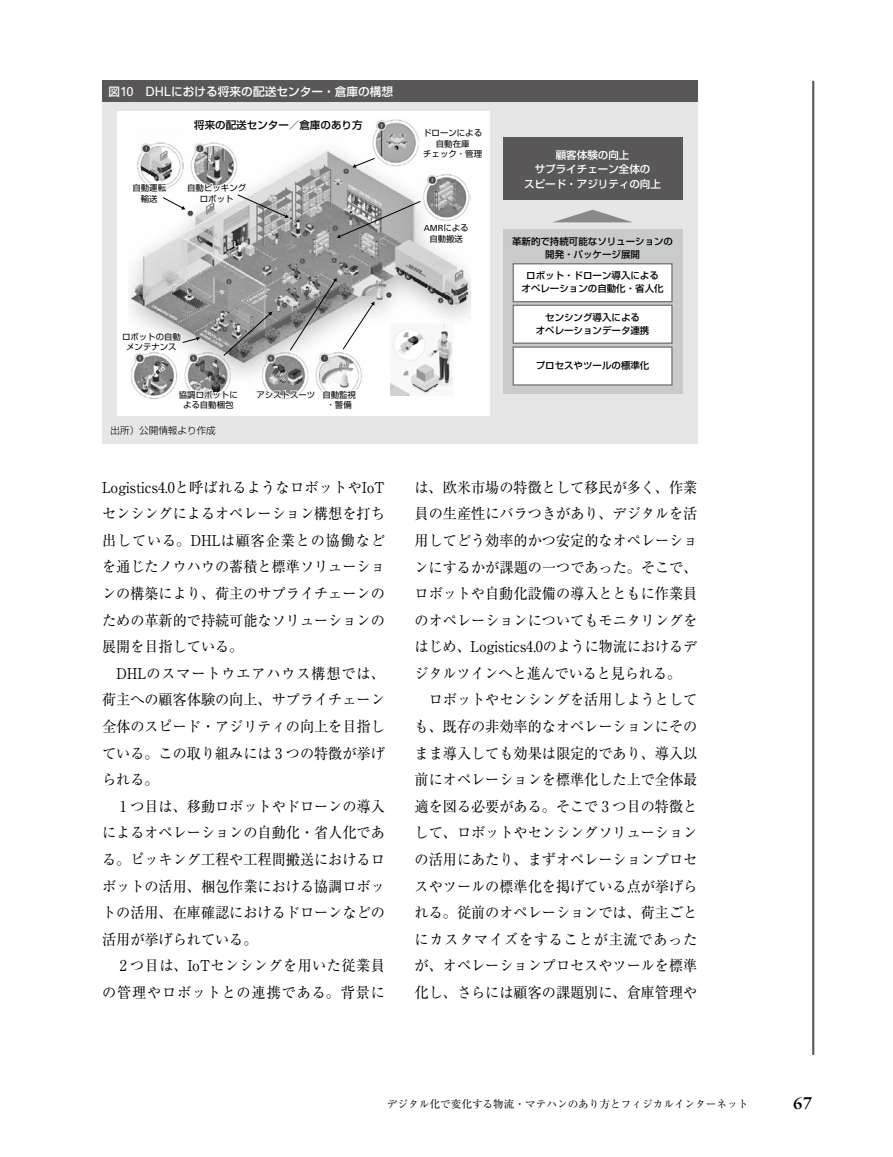
<style>
.page{position:relative;width:893px;height:1157px;background:#fff}
.page>*{position:absolute;margin:0;border:0;box-sizing:border-box;transform-origin:0 0}
.t1{font:700 16.95px "Sabon LT Std";color:#000}
.t2{font:14.85px/26.5px "Ryumin Pr 6 N";color:#000;text-align:justify;scale:.95 1}
.t3{font:14.85px/26.5px "Ryumin Pr 6 N";letter-spacing:.045em;color:#000;text-align:right;scale:.95 1}
.t4{font:500 11.7px "Shin Go Pr 6 N";color:#fff}
.t5{font:10.65px "Ryumin Pr 6 N";color:#000}
.t6{font:500 10.5px/14.7px "Shin Go Pr 6 N";color:#fff;text-align:center}
.t7{font:500 10.5px "Shin Go Pr 6 N";color:#000}
.t8{font:300 9.6px "Shin Go Pr 6 N";color:#000}
.t9{font:500 9.45px/12.6px "Shin Go Pr 6 N";color:#000;text-align:center}
.t10{font:8.4px/10.5px "Shin Go Pr 6 N";color:#000;text-align:center}
.t11{font:8.4px "Univers LT Std";color:#000}
.s1{font-family:"Univers LT Std";font-weight:400;font-size:12.9px}
.s2{font-family:"Shin Go Pr 6 N"}
</style>
<div class="page">
<hr style="left:812px;top:81px;width:2px;height:973px;background:#595757">
<div style="left:102px;top:81px;width:595px;height:21px;background:#595757"></div>
<div style="left:102px;top:102px;width:595px;height:341px;background:#e6e6e6"></div>
<div style="left:117px;top:112px;width:373px;height:304px;background:#fff"></div>
<div style="left:503px;top:229px;width:179px;height:165px;background:#c9caca"></div>
<div style="left:503px;top:137px;width:179px;height:62px;background:#595757"></div>
<svg style="left:554px;top:210px;width:77px;height:12px"></svg>
<div style="left:513px;top:264px;width:159px;height:38px;background:#fff"></div>
<div style="left:513px;top:263px;width:160px;height:39px;border:1px solid #727171"></div>
<div style="left:513px;top:305px;width:159px;height:38px;background:#fff"></div>
<div style="left:513px;top:305px;width:160px;height:39px;border:1px solid #727171"></div>
<div style="left:513px;top:347px;width:159px;height:38px;background:#fff"></div>
<div style="left:513px;top:346px;width:160px;height:39px;border:1px solid #727171"></div>
<img style="left:128px;top:119px;width:342px;height:280px">
<img style="left:390px;top:323px;width:62px;height:72px">
<svg style="left:422px;top:123px;width:48px;height:37px"></svg>
<svg style="left:322px;top:374px;width:35px;height:26px"></svg>
<svg style="left:178px;top:385px;width:60px;height:15px"></svg>
<svg style="left:255px;top:389px;width:61px;height:11px"></svg>
<svg style="left:132px;top:168px;width:157px;height:50px"></svg>
<svg style="left:128px;top:316px;width:72px;height:37px"></svg>
<svg style="left:223px;top:312px;width:49px;height:44px;background:#888"></svg>
<svg style="left:290px;top:278px;width:47px;height:73px"></svg>
<svg style="left:343px;top:301px;width:31px;height:49px"></svg>
<svg style="left:352px;top:158px;width:23px;height:10px"></svg>
<svg style="left:337px;top:201px;width:132px;height:55px"></svg>
<p class="t4" style="left:108px;top:82px;width:286px">図<span class="s1">10 DHL</span>における将来の配送センター・倉庫の構想</p>
<p class="t7" style="left:194px;top:116px;width:170px">将来の配送センター／倉庫のあり方</p>
<p class="t10" style="left:132px;top:182px;width:35px">自動運転輸送</p>
<p class="t10" style="left:187px;top:182px;width:60px">自動ピッキングロボット</p>
<p class="t10" style="left:122px;top:331px;width:60px">ロボットの自動メンテナンス</p>
<p class="t10" style="left:179px;top:388px;width:60px">協調ロボットによる自動梱包</p>
<p class="t8" style="left:111px;top:422px;width:107px">出所）公開情報より作成</p>
<p class="t10" style="left:256px;top:388px;width:60px">アシストスーツ</p>
<p class="t10" style="left:322px;top:388px;width:35px">自動監視・警備</p>
<p class="t2" style="left:102px;top:473px;width:299px">Logistics4.0と呼ばれるようなロボットやIoTセンシングによるオペレーション構想を打ち出している。DHLは顧客企業との協働などを通じたノウハウの蓄積と標準ソリューションの構築により、荷主のサプライチェーンのための革新的で持続可能なソリューションの展開を目指している。</p>
<p class="t2" style="left:102px;top:659px;width:299px;text-indent:14px">DHLのスマートウエアハウス構想では、荷主への顧客体験の向上、サプライチェーン全体のスピード・アジリティの向上を目指している。この取り組みには 3 つの特徴が挙げられる。</p>
<p class="t2" style="left:102px;top:792px;width:299px;text-indent:18px">1 つ目は、移動ロボットやドローンの導入によるオペレーションの自動化・省人化である。ピッキング工程や工程間搬送におけるロボットの活用、梱包作業における協調ロボットの活用、在庫確認におけるドローンなどの活用が挙げられている。</p>
<p class="t3" style="left:102px;top:951px;width:299px">2 つ目は、IoTセンシングを用いた従業員の管理やロボットとの連携である。背景に</p>
<p class="t10" style="left:423px;top:127px;width:60px">ドローンによる自動在庫<br>チェック・管理</p>
<p class="t11" style="left:424px;top:223px;width:46px">AMR<span class="s2">による</span></p>
<p class="t10" style="left:429px;top:232px;width:35px">自動搬送</p>
<p class="t6" style="left:524px;top:147px;width:138px">顧客体験の向上<br>サプライチェーン全体の<br>スピード・アジリティの向上</p>
<p class="t9" style="left:512px;top:234px;width:163px">革新的で持続可能なソリューションの開発・パッケージ展開</p>
<p class="t9" style="left:522px;top:269px;width:144px">ロボット・ドローン導入によるオペレーションの自動化・省人化</p>
<p class="t9" style="left:536px;top:311px;width:115px">センシング導入による<br>オペレーションデータ連携</p>
<p class="t9" style="left:536px;top:359px;width:115px">プロセスやツールの標準化</p>
<p class="t2" style="left:414px;top:473px;width:299px">は、欧米市場の特徴として移民が多く、作業員の生産性にバラつきがあり、デジタルを活用してどう効率的かつ安定的なオペレーションにするかが課題の一つであった。そこで、ロボットや自動化設備の導入とともに作業員のオペレーションについてもモニタリングをはじめ、Logistics4.0のように物流におけるデジタルツインへと進んでいると見られる。</p>
<p class="t2" style="left:415px;top:686px;width:299px;text-indent:14px">ロボットやセンシングを活用しようとしても、既存の非効率的なオペレーションにそのまま導入しても効果は限定的であり、導入以前にオペレーションを標準化した上で全体最適を図る必要がある。そこで 3 つ目の特徴として、ロボットやセンシングソリューションの活用にあたり、まずオペレーションプロセスやツールの標準化を掲げている点が挙げられる。従前のオペレーションでは、荷主ごとにカスタマイズをすることが主流であったが、オペレーションプロセスやツールを標準化し、さらには顧客の課題別に、倉庫管理や</p>
<p class="t5" style="left:387px;top:1095px;width:363px">デジタル化で変化する物流・マテハンのあり方とフィジカルインターネット</p>
<p class="t1" style="left:793px;top:1093px;width:20px">67</p>
</div>
